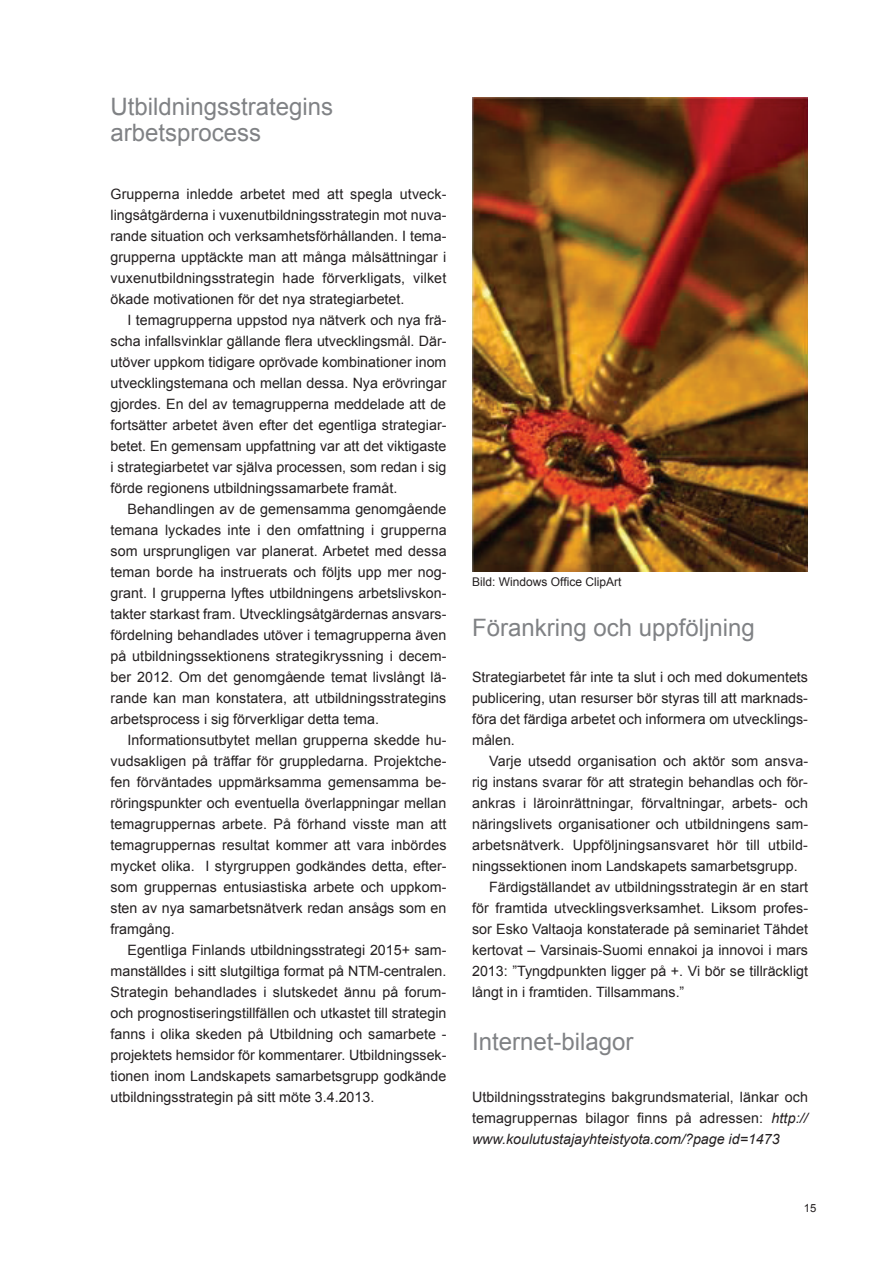
<style>
.page{position:relative;width:893px;height:1263px;background:#fff}
.page>*{position:absolute;margin:0;border:0;box-sizing:border-box;transform-origin:0 0}
.t1{font:24px/25.5px "Arial";color:#808285}
.t2{font:14.25px/21px "Arial";color:#231f20;text-align:justify}
.t3{font:12px "Arial";color:#231f20}
.t4{font:11.25px "Arial";color:#231f20}
.s1{font-style:italic}
</style>
<div class="page">
<img style="left:472px;top:98px;width:336px;height:474px">
<h1 class="t1" style="left:111px;top:94px;width:224px">Utbildningsstrategins arbetsprocess</h1>
<p class="t2" style="left:111px;top:183px;width:337px">Grupperna inledde arbetet med att spegla utveck&shy;lingsåtgärderna i vuxenutbildningsstrategin mot nuva&shy;rande situation och verksamhetsförhållanden. I tema&shy;grupperna upptäckte man att många målsättningar i vuxenutbildningsstrategin hade förverkligats, vilket ökade motivationen för det nya strategiarbetet.</p>
<p class="t2" style="left:111px;top:309px;width:337px;text-indent:17px">I temagrupperna uppstod nya nätverk och nya frä&shy;scha infallsvinklar gällande flera utvecklingsmål. Där&shy;utöver uppkom tidigare oprövade kombinationer inom utvecklingstemana och mellan dessa. Nya erövringar gjordes. En del av temagrupperna meddelade att de fortsätter arbetet även efter det egentliga strategiar&shy;betet. En gemensam uppfattning var att det viktigaste i strategiarbetet var själva processen, som redan i sig förde regionens utbildningssamarbete framåt.</p>
<p class="t2" style="left:111px;top:499px;width:338px;text-indent:17px">Behandlingen av de gemensamma genomgående temana lyckades inte i den omfattning i grupperna som ursprungligen var planerat. Arbetet med dessa teman borde ha instruerats och följts upp mer nog&shy;grant. I grupperna lyftes utbildningens arbetslivskon&shy;takter starkast fram. Utvecklingsåtgärdernas ansvars&shy;fördelning behandlades utöver i temagrupperna även på utbildningssektionens strategikryssning i decem&shy;ber 2012. Om det genomgående temat livslångt lä&shy;rande kan man konstatera, att utbildningsstrategins arbetsprocess i sig förverkligar detta tema.</p>
<p class="t2" style="left:111px;top:730px;width:338px;text-indent:17px">Informationsutbytet mellan grupperna skedde hu&shy;vudsakligen på träffar för gruppledarna. Projektche&shy;fen förväntades uppmärksamma gemensamma be&shy;röringspunkter och eventuella överlappningar mellan temagruppernas arbete. På förhand visste man att temagruppernas resultat kommer att vara inbördes mycket olika. I styrgruppen godkändes detta, efter&shy;som gruppernas entusiastiska arbete och uppkom&shy;sten av nya samarbetsnätverk redan ansågs som en framgång.</p>
<p class="t2" style="left:111px;top:940px;width:338px;text-indent:17px">Egentliga Finlands utbildningsstrategi 2015+ sam&shy;manställdes i sitt slutgiltiga format på NTM-centralen.<br>Strategin behandlades i slutskedet ännu på forum&shy;och prognostiseringstillfällen och utkastet till strategin fanns i olika skeden på Utbildning och samarbete - projektets hemsidor för kommentarer. Utbildningssek&shy;tionen inom Landskapets samarbetsgrupp godkände utbildningsstrategin på sitt möte 3.4.2013.</p>
<p class="t3" style="left:472px;top:574px;width:151px">Bild: Windows Office ClipArt</p>
<h1 class="t1" style="left:472px;top:615px;width:284px">Förankring och uppföljning</h1>
<p class="t2" style="left:472px;top:666px;width:337px">Strategiarbetet får inte ta slut i och med dokumentets publicering, utan resurser bör styras till att marknads&shy;föra det färdiga arbetet och informera om utvecklings&shy;målen.</p>
<p class="t2" style="left:489px;top:750px;width:321px">Varje utsedd organisation och aktör som ansva-</p>
<p class="t2" style="left:472px;top:771px;width:337px">rig instans svarar för att strategin behandlas och för-</p>
<p class="t2" style="left:472px;top:792px;width:337px">ankras i läroinrättningar, förvaltningar, arbets- och</p>
<p class="t2" style="left:472px;top:813px;width:338px">näringslivets organisationer och utbildningens sam-</p>
<p class="t2" style="left:472px;top:834px;width:337px">arbetsnätverk. Uppföljningsansvaret hör till utbild-</p>
<p class="t2" style="left:472px;top:855px;width:327px">ningssektionen inom Landskapets samarbetsgrupp.</p>
<p class="t2" style="left:489px;top:876px;width:320px">Färdigställandet av utbildningsstrategin är en start</p>
<p class="t2" style="left:472px;top:898px;width:338px">för framtida utvecklingsverksamhet. Liksom profes-</p>
<p class="t2" style="left:472px;top:919px;width:337px">sor Esko Valtaoja konstaterade på seminariet Tähdet</p>
<p class="t2" style="left:472px;top:940px;width:337px">kertovat – Varsinais-Suomi ennakoi ja innovoi i mars</p>
<p class="t2" style="left:472px;top:961px;width:337px">2013: ”Tyngdpunkten ligger på +. Vi bör se tillräckligt</p>
<p class="t2" style="left:472px;top:982px;width:214px">långt in i framtiden. Tillsammans.”</p>
<h1 class="t1" style="left:472px;top:1029px;width:163px">Internet-bilagor</h1>
<p class="t2" style="left:472px;top:1086px;width:337px">Utbildningsstrategins bakgrundsmaterial, länkar och temagruppernas bilagor finns på adressen: <span class="s1">http:// www.koulutustajayhteistyota.com/?page id=1473</span></p>
<p class="t4" style="left:804px;top:1201px;width:14px">15</p>
</div>
